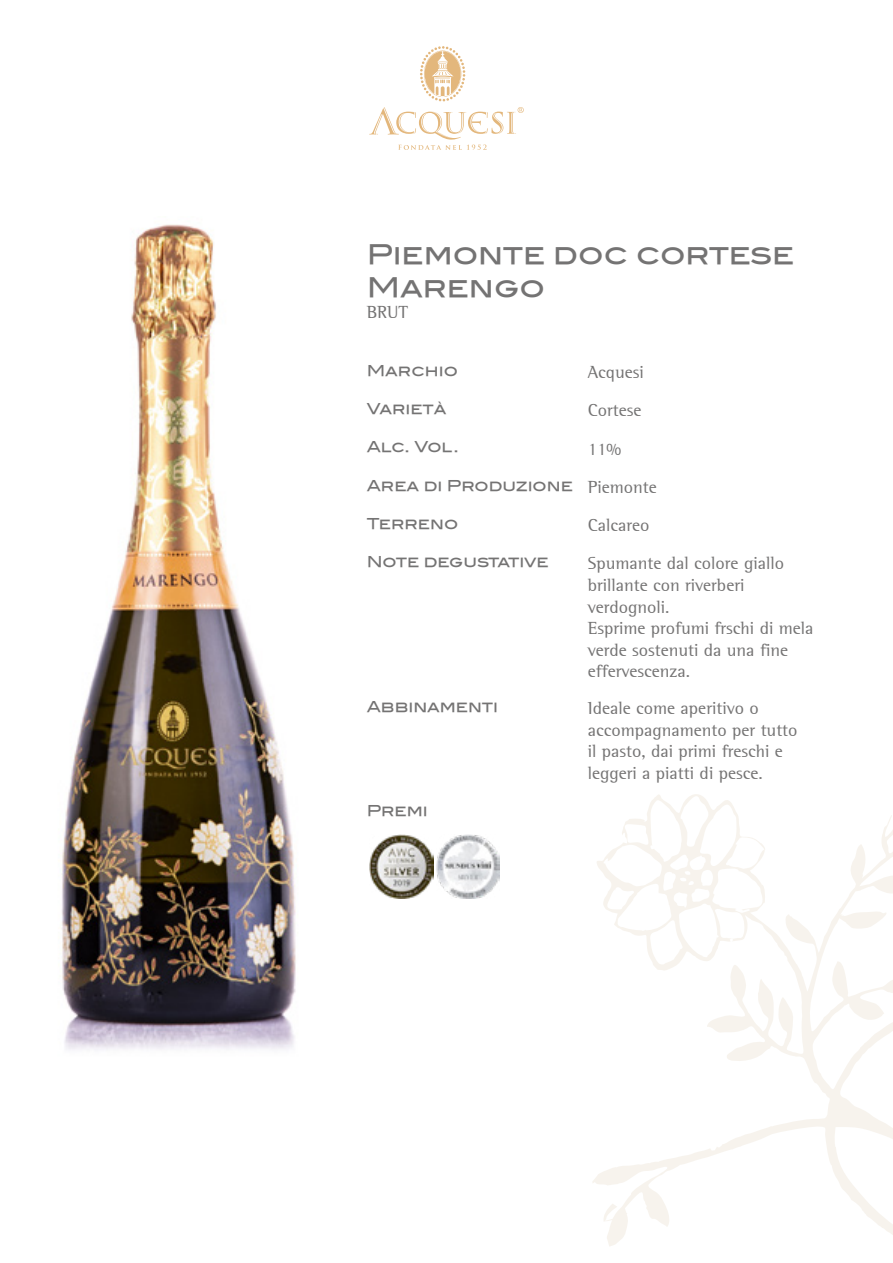
<style>
.page{position:relative;width:893px;height:1263px;background:#fff}
.page>*{position:absolute;margin:0;border:0;box-sizing:border-box;transform-origin:0 0}
.t1{font:27px/32.4px "Blair Md ITCTT Medium";color:#747373}
.t2{font:18px/21.6px "AT Rotis Semi Serif";color:#747373}
.t3{font:15px "Blair Md ITCTT Medium";color:#747373}
</style>
<div class="page">
<svg style="left:369px;top:46px;width:155px;height:104px"></svg>
<svg style="left:592px;top:815px;width:301px;height:411px"></svg>
<svg style="left:884px;top:978px;width:9px;height:12px"></svg>
<svg style="left:851px;top:1002px;width:30px;height:15px"></svg>
<svg style="left:835px;top:963px;width:9px;height:29px"></svg>
<svg style="left:842px;top:915px;width:36px;height:10px"></svg>
<svg style="left:877px;top:876px;width:16px;height:12px"></svg>
<svg style="left:853px;top:847px;width:10px;height:36px"></svg>
<svg style="left:789px;top:916px;width:21px;height:25px"></svg>
<svg style="left:601px;top:794px;width:163px;height:171px"></svg>
<svg style="left:781px;top:1004px;width:8px;height:23px"></svg>
<svg style="left:760px;top:984px;width:11px;height:29px"></svg>
<svg style="left:731px;top:971px;width:13px;height:24px"></svg>
<svg style="left:712px;top:1019px;width:33px;height:10px"></svg>
<svg style="left:729px;top:1044px;width:40px;height:13px"></svg>
<svg style="left:595px;top:1168px;width:39px;height:14px"></svg>
<svg style="left:644px;top:1190px;width:24px;height:33px"></svg>
<svg style="left:834px;top:1105px;width:59px;height:130px"></svg>
<svg style="left:602px;top:1203px;width:25px;height:43px"></svg>
<img style="left:61px;top:224px;width:235px;height:826px">
<img style="left:369px;top:834px;width:64px;height:64px">
<img style="left:436px;top:834px;width:64px;height:64px">
<h1 class="t1" style="left:367px;top:238px;width:429px">Piemonte doc cortese<br>Marengo</h1>
<p class="t2" style="left:367px;top:301px;width:43px">BRUT</p>
<p class="t3" style="left:367px;top:361px;width:93px">Marchio</p>
<p class="t3" style="left:367px;top:400px;width:81px">Varietà</p>
<p class="t3" style="left:367px;top:438px;width:94px">Alc. Vol.</p>
<p class="t3" style="left:367px;top:476px;width:208px">Area di Produzione</p>
<p class="t3" style="left:367px;top:514px;width:93px">Terreno</p>
<p class="t3" style="left:367px;top:553px;width:183px">Note degustative</p>
<p class="t3" style="left:367px;top:697px;width:133px">Abbinamenti</p>
<p class="t3" style="left:367px;top:801px;width:63px">Premi</p>
<p class="t2" style="left:588px;top:353px;width:71px;line-height:38.2px">Acquesi<br>Cortese<br>11%<br>Piemonte<br>Calcareo</p>
<p class="t2" style="left:588px;top:552px;width:227px">Spumante dal colore giallo brillante con riverberi verdognoli.<br>Esprime profumi frschi di mela verde sostenuti da una fine effervescenza.</p>
<p class="t2" style="left:588px;top:697px;width:211px">Ideale come aperitivo o accompagnamento per tutto il pasto, dai primi freschi e leggeri a piatti di pesce.</p>
</div>
